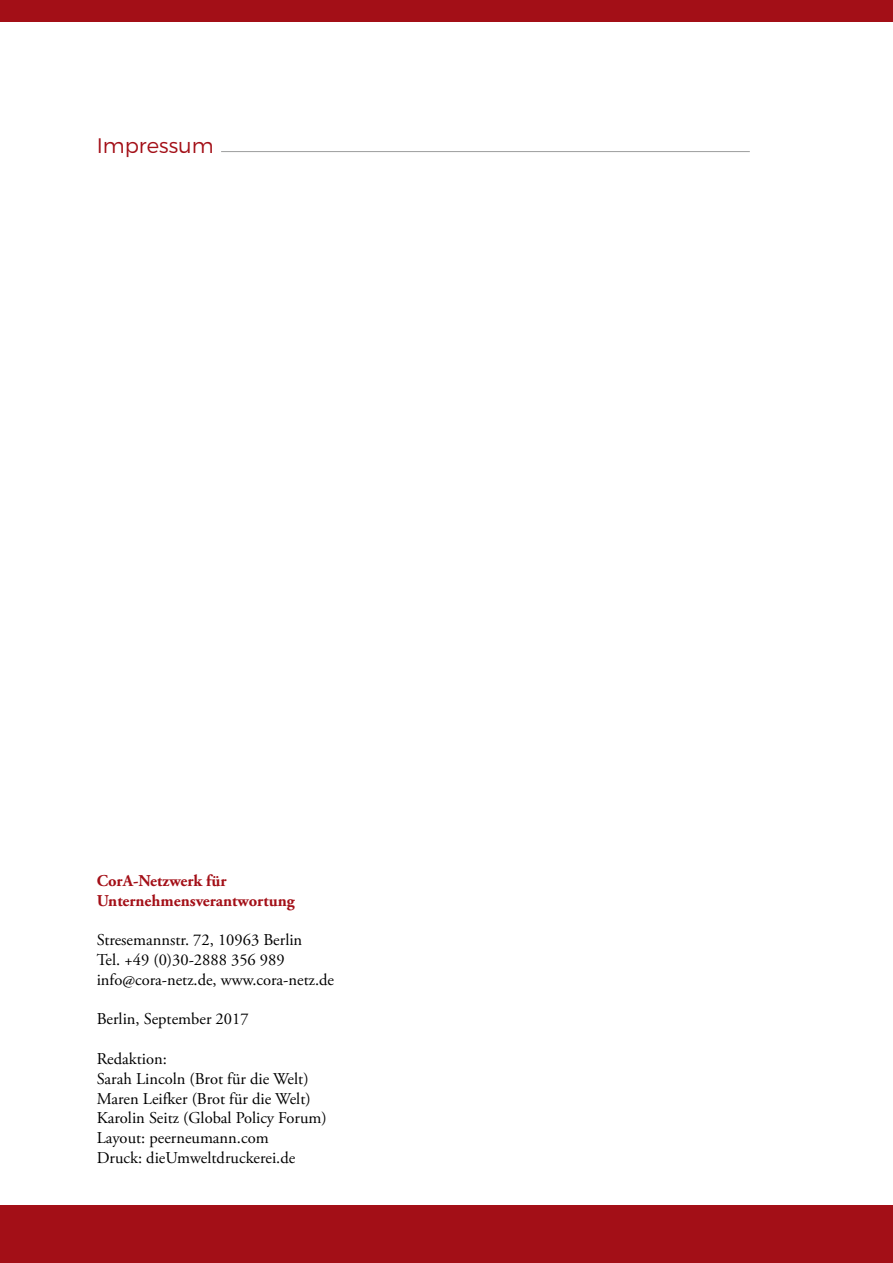
<style>
.page{position:relative;width:893px;height:1263px;background:#fff}
.page>*{position:absolute;margin:0;border:0;box-sizing:border-box;transform-origin:0 0}
.t1{font:300 21px "Montserrat";color:#a30f17}
.t2{font:16.5px/19.8px "Adobe Garamond Pro";color:#000}
.t3{font:700 16.5px/19.8px "Adobe Garamond Pro";color:#a30f17}
</style>
<div class="page">
<div style="left:0;top:1205px;width:893px;height:58px;background:#a30f17"></div>
<hr style="left:892px;top:921px;width:1px;height:257px;background:#a30f17">
<hr style="left:221px;top:151px;width:529px;height:1px;background:#9c9d9d">
<div style="left:0;top:0;width:893px;height:21px;background:#a30f17"></div>
<p class="t1" style="left:97px;top:129px;width:118px">Impressum</p>
<p class="t3" style="left:97px;top:871px;width:200px">CorA-Netzwerk für<br>Unternehmensverantwortung</p>
<p class="t2" style="left:97px;top:930px;width:239px">Stresemannstr. 72, 10963 Berlin<br>Tel. +49 (0)30-2888 356 989 info@cora-netz.de, www.cora-netz.de</p>
<p class="t2" style="left:97px;top:1010px;width:153px">Berlin, September 2017</p>
<p class="t2" style="left:97px;top:1049px;width:232px">Redaktion:<br>Sarah Lincoln (Brot für die Welt)<br>Maren Leifker (Brot für die Welt)<br>Karolin Seitz (Global Policy Forum)<br>Layout: peerneumann.com<br>Druck: dieUmweltdruckerei.de</p>
</div>
